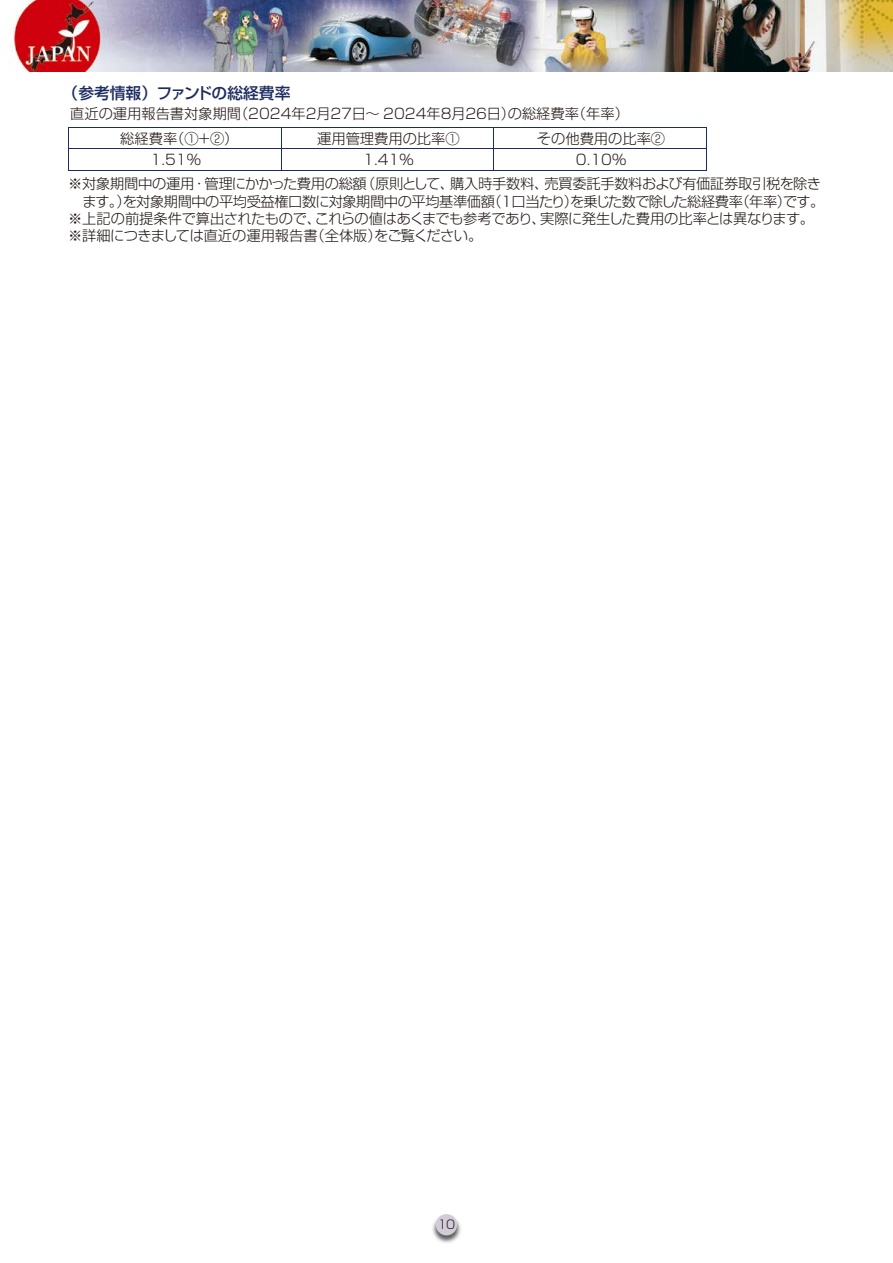
<style>
.page{position:relative;width:893px;height:1263px;background:#fff}
.page>*{position:absolute;margin:0;border:0;box-sizing:border-box;transform-origin:0 0}
.t1{font:500 15.75px "Shin Go Pro";color:#1c2c5f}
.t2{font:300 14.25px/17.2px "Shin Go Pro";letter-spacing:-.02em;color:#221815}
.t3{font:300 14.25px/24.6px "Shin Go Pro";color:#221815}
.t4{font:300 12px "Shin Go Pro";color:#221815}
</style>
<div class="page">
<img style="left:432px;top:1216px;width:29px;height:27px">
<div style="left:436px;top:1214px;width:21px;height:21px;background:#d2ccd8;border-radius:50%"></div>
<img style="left:10px;top:0;width:883px;height:71px">
<hr style="left:68px;top:127px;width:213px;height:1px;background:#1c2c5f">
<hr style="left:281px;top:127px;width:213px;height:1px;background:#1c2c5f">
<hr style="left:494px;top:127px;width:213px;height:1px;background:#1c2c5f">
<hr style="left:68px;top:148px;width:213px;height:1px;background:#1c2c5f">
<svg style="left:68px;top:128px;width:1px;height:42px"></svg>
<hr style="left:281px;top:148px;width:213px;height:1px;background:#1c2c5f">
<svg style="left:281px;top:128px;width:1px;height:42px"></svg>
<hr style="left:494px;top:148px;width:213px;height:1px;background:#1c2c5f">
<svg style="left:493px;top:128px;width:1px;height:42px"></svg>
<svg style="left:706px;top:128px;width:1px;height:42px"></svg>
<hr style="left:68px;top:170px;width:213px;height:1px;background:#1c2c5f">
<hr style="left:281px;top:170px;width:213px;height:1px;background:#1c2c5f">
<hr style="left:494px;top:170px;width:213px;height:1px;background:#1c2c5f">
<p class="t1" style="left:63px;top:80px;width:229px">（参考情報）ファンドの総経費率</p>
<p class="t3" style="left:120px;top:100px;width:510px;text-indent:-50px">直近の運用報告書対象期間（2024年2月27日～ 2024年8月26日）の総経費率（年率）総経費率（①＋②）</p>
<p class="t3" style="left:317px;top:124px;width:144px">運用管理費用の比率①</p>
<p class="t3" style="left:537px;top:124px;width:130px">その他費用の比率②</p>
<p class="t2" style="left:68px;top:145px;width:754px;line-height:24.6px;text-indent:508px">0.10%<br>※対象期間中の運用・管理にかかった費用の総額（原則として、購入時手数料、売買委託手数料および有価証券取引税を除き</p>
<p class="t2" style="left:68px;top:191px;width:758px;text-indent:14px">ます。）を対象期間中の平均受益権口数に対象期間中の平均基準価額（1口当たり）を乗じた数で除した総経費率（年率）です。※上記の前提条件で算出されたもので、これらの値はあくまでも参考であり、実際に発生した費用の比率とは異なります。※詳細につきましては直近の運用報告書（全体版）をご覧ください。</p>
<p class="t2" style="left:151px;top:149px;width:52px">1.51%</p>
<p class="t2" style="left:363px;top:149px;width:52px">1.41%</p>
<p class="t4" style="left:438px;top:1215px;width:19px">10</p>
</div>
